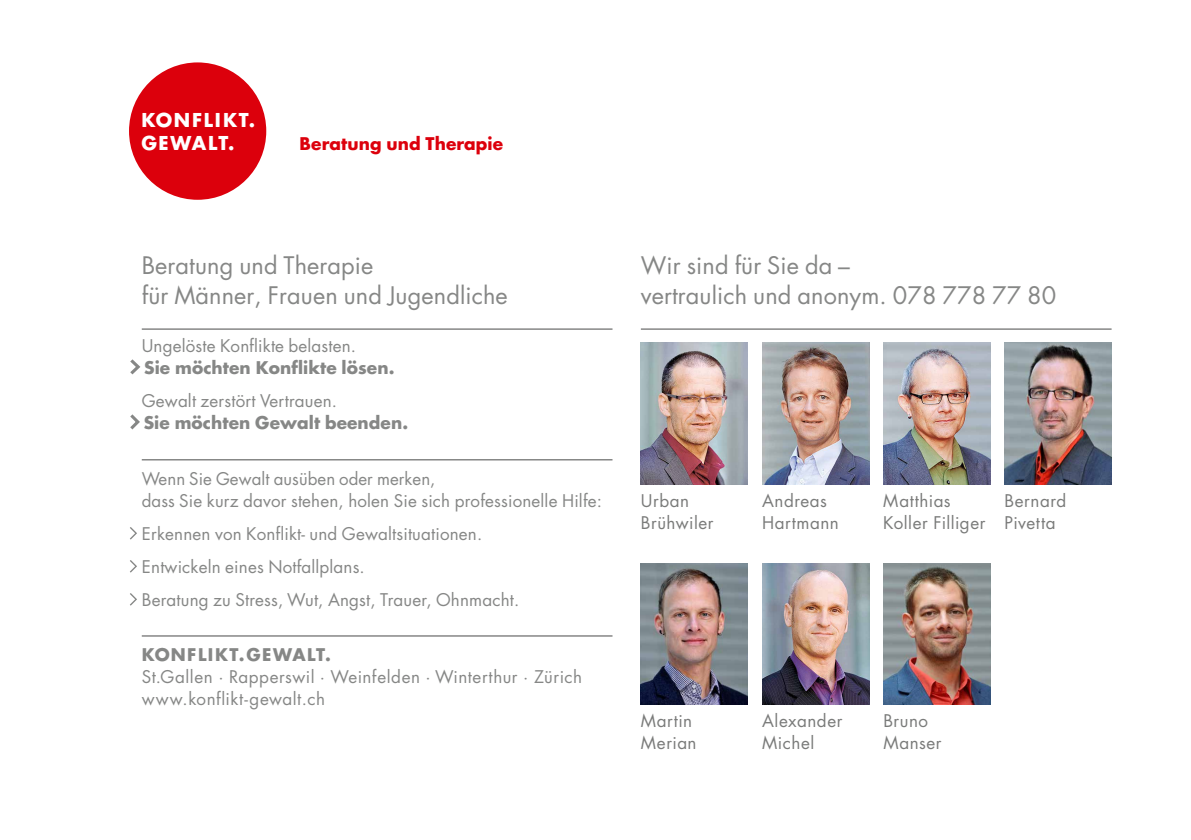
<style>
.page{position:relative;width:1191px;height:840px;background:#fff}
.page>*{position:absolute;margin:0;border:0;box-sizing:border-box;transform-origin:0 0}
.t1{font:23.6px/30.6px "Futura";letter-spacing:.005em;color:#868786}
.t2{font:700 18.6px/22.8px "Futura";letter-spacing:.085em;color:#fff}
.t3{font:17px/33px "Futura";letter-spacing:.01em;color:#868786}
.t4{font:17px/22px "Futura";letter-spacing:.03em;color:#7a7b7a}
.t5{font:17px/22px "Futura";letter-spacing:.03em;color:#868786}
.t6{font:700 17px "Futura";letter-spacing:.005em;color:#868786}
.t7{font:700 17px "Futura";letter-spacing:.005em;color:#dc000c}
.t8{font:700 17px "Futura";letter-spacing:.09em;color:#868786}
</style>
<div class="page">
<div style="left:129px;top:62px;width:137px;height:138px;background:#dc000c;border-radius:50%"></div>
<hr style="left:142px;top:328px;width:470px;height:2px;background:#868786">
<svg style="left:130px;top:359px;width:11px;height:16px"></svg>
<svg style="left:130px;top:414px;width:10px;height:16px"></svg>
<hr style="left:142px;top:459px;width:470px;height:1px;background:#868786">
<svg style="left:130px;top:527px;width:7px;height:12px"></svg>
<svg style="left:130px;top:560px;width:7px;height:12px"></svg>
<svg style="left:130px;top:593px;width:7px;height:12px"></svg>
<hr style="left:142px;top:635px;width:470px;height:1px;background:#868786">
<hr style="left:641px;top:328px;width:470px;height:2px;background:#868786">
<img style="left:1004px;top:342px;width:107px;height:142px">
<img style="left:883px;top:342px;width:107px;height:142px">
<img style="left:762px;top:342px;width:107px;height:142px">
<img style="left:641px;top:342px;width:107px;height:142px">
<img style="left:883px;top:563px;width:107px;height:141px">
<img style="left:762px;top:563px;width:107px;height:141px">
<img style="left:641px;top:563px;width:107px;height:141px">
<p class="t2" style="left:142px;top:109px;width:115px">KONFLIKT.<br>GEWALT.</p>
<p class="t7" style="left:299px;top:133px;width:205px">Beratung und Therapie</p>
<h1 class="t1" style="left:142px;top:250px;width:367px">Beratung und Therapie<br>für Männer, Frauen und Jugendliche</h1>
<p class="t3" style="left:142px;top:329px;width:216px">Ungelöste Konflikte belasten.</p>
<p class="t6" style="left:144px;top:356px;width:252px">Sie möchten Konflikte lösen.</p>
<p class="t3" style="left:142px;top:384px;width:197px">Gewalt zerstört Vertrauen.</p>
<p class="t6" style="left:144px;top:411px;width:266px">Sie möchten Gewalt beenden.</p>
<p class="t3" style="left:142px;top:467px;width:462px;line-height:22px">Wenn Sie Gewalt ausüben oder merken,<br>dass Sie kurz davor stehen, holen Sie sich professionelle Hilfe:</p>
<p class="t3" style="left:142px;top:516px;width:379px">Erkennen von Konflikt- und Gewaltsituationen.<br>Entwickeln eines Notfallplans.<br>Beratung zu Stress, Wut, Angst, Trauer, Ohnmacht.</p>
<p class="t8" style="left:142px;top:642px;width:191px">KONFLIKT.GEWALT.</p>
<p class="t5" style="left:142px;top:665px;width:442px">St.Gallen · Rapperswil · Weinfelden · Winterthur · Zürich www.konflikt-gewalt.ch</p>
<h1 class="t1" style="left:641px;top:250px;width:417px">Wir sind für Sie da –<br>vertraulich und anonym. 078 778 77 80</h1>
<p class="t4" style="left:641px;top:489px;width:74px">Urban<br>Brühwiler</p>
<p class="t4" style="left:1004px;top:489px;width:63px">Bernard<br>Pivetta</p>
<p class="t4" style="left:762px;top:489px;width:78px">Andreas<br>Hartmann</p>
<p class="t4" style="left:883px;top:489px;width:104px">Matthias<br>Koller Filliger</p>
<p class="t4" style="left:762px;top:709px;width:82px">Alexander<br>Michel</p>
<p class="t4" style="left:641px;top:709px;width:57px">Martin<br>Merian</p>
<p class="t4" style="left:883px;top:709px;width:60px">Bruno<br>Manser</p>
</div>
